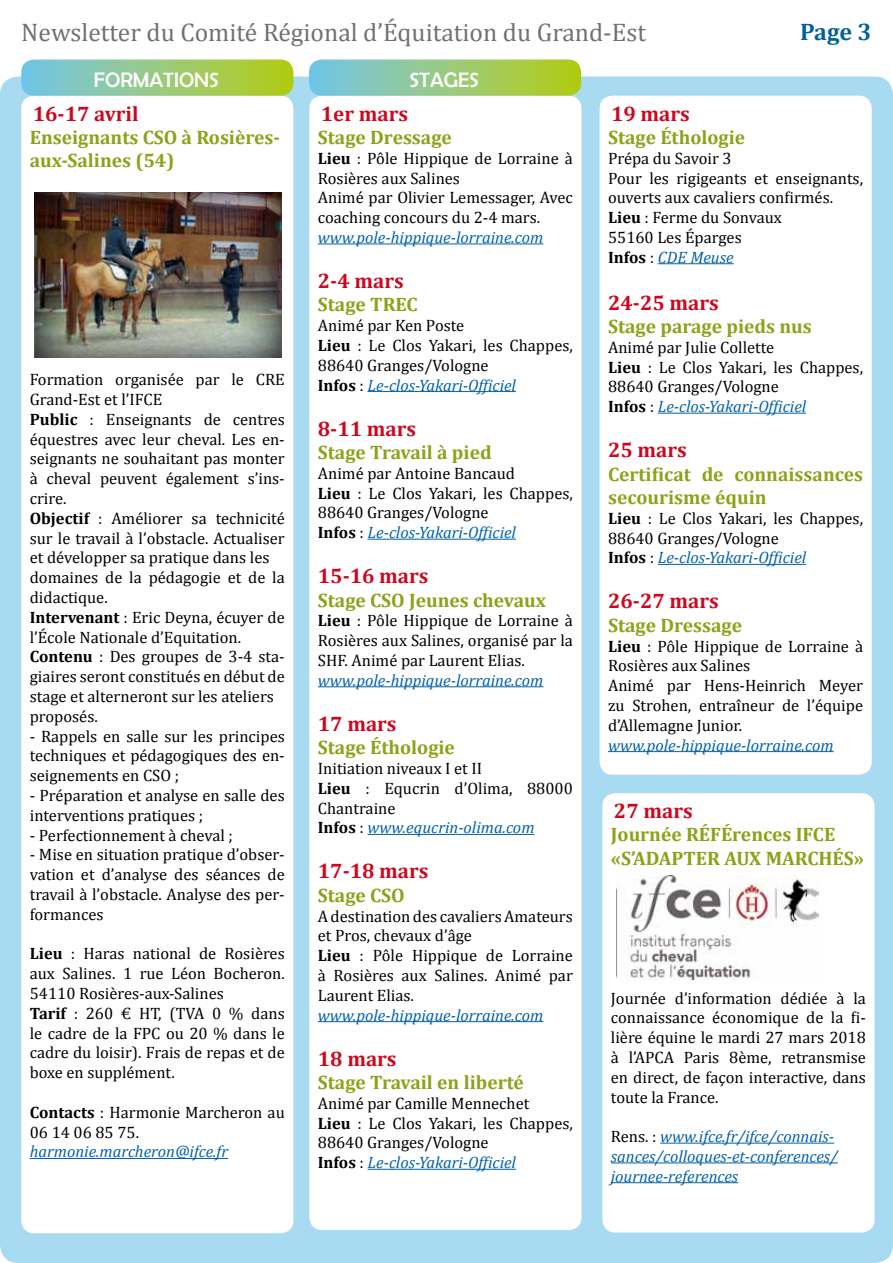
<style>
.page{position:relative;width:893px;height:1263px;background:#fff}
.page>*{position:absolute;margin:0;border:0;box-sizing:border-box;transform-origin:0 0}
.t1{font:25.5px "Cambria";color:#707172}
.t2{font:700 24px "Cambria";color:#00609c}
.t3{font:700 21px "Cambria";color:#cd071e}
.t4{font:21px "Berlin Sans FB";color:#fff}
.t5{font:700 19.5px/23.4px "Cambria";color:#8ca217}
.t6{font:16.5px/19.8px "Cambria";color:#000}
.t7{font:italic 16.5px/19.8px "Cambria";color:#0061ab}
.s1{font-weight:700}
.s2{font-style:italic;color:#0061ab}
.s3{font-style:normal;color:#000}
</style>
<div class="page">
<div style="left:0;top:77px;width:893px;height:1186px;background:linear-gradient(to right,#a9dbf1,#a9dbf1);border-radius:18px"></div>
<div style="left:21px;top:96px;width:272px;height:1137px;background:#fff;border-radius:13px"></div>
<hr style="left:30px;top:1158px;width:198px;height:1px;background:#0061ab">
<div style="left:309px;top:96px;width:272px;height:1134px;background:#fff;border-radius:13px"></div>
<hr style="left:318px;top:243px;width:225px;height:1px;background:#0061ab">
<hr style="left:368px;top:391px;width:148px;height:1px;background:#0061ab">
<hr style="left:368px;top:539px;width:148px;height:1px;background:#0061ab">
<hr style="left:318px;top:686px;width:225px;height:1px;background:#0061ab">
<hr style="left:368px;top:834px;width:166px;height:1px;background:#0061ab">
<hr style="left:318px;top:1021px;width:225px;height:1px;background:#0061ab">
<hr style="left:368px;top:1169px;width:148px;height:1px;background:#0061ab">
<div style="left:600px;top:96px;width:272px;height:679px;background:#fff;border-radius:13px"></div>
<hr style="left:658px;top:263px;width:76px;height:1px;background:#0061ab">
<hr style="left:658px;top:413px;width:148px;height:1px;background:#0061ab">
<hr style="left:658px;top:564px;width:148px;height:1px;background:#0061ab">
<hr style="left:608px;top:751px;width:226px;height:1px;background:#0061ab">
<svg style="left:21px;top:60px;width:272px;height:36px;background:#96ca82"></svg>
<svg style="left:309px;top:60px;width:272px;height:36px;background:#96ca82"></svg>
<img style="left:34px;top:192px;width:248px;height:166px">
<div style="left:602px;top:793px;width:272px;height:439px;background:#fff;border-radius:13px"></div>
<hr style="left:660px;top:1143px;width:174px;height:1px;background:#0061ab">
<hr style="left:611px;top:1162px;width:227px;height:1px;background:#0061ab">
<hr style="left:611px;top:1182px;width:127px;height:1px;background:#0061ab">
<img style="left:617px;top:876px;width:201px;height:103px">
<h1 class="t1" style="left:21px;top:17px;width:626px">Newsletter du Comité Régional d’Équitation du Grand-Est</h1>
<h2 class="t2" style="left:800px;top:17px;width:73px">Page 3</h2>
<p class="t4" style="left:94px;top:68px;width:127px">FORMATIONS</p>
<p class="t4" style="left:409px;top:68px;width:71px">STAGES</p>
<p class="t3" style="left:33px;top:101px;width:107px">16-17 avril</p>
<p class="t5" style="left:30px;top:125px;width:252px">Enseignants CSO à Rosières&shy;aux-Salines (54)</p>
<p class="t6" style="left:30px;top:370px;width:257px">Formation organisée par le CRE<br>Grand-Est et l’IFCE<br><span class="s1">Public</span> : Enseignants de centres équestres avec leur cheval. Les en&shy;seignants ne souhaitant pas monter à cheval peuvent également s’ins&shy;crire.<br><span class="s1">Objectif</span> : Améliorer sa technicité sur le travail à l’obstacle. Actualiser et développer sa pratique dans les domaines de la pédagogie et de la didactique.<br><span class="s1">Intervenant</span> : Eric Deyna, écuyer de l’École Nationale d’Equitation.<br><span class="s1">Contenu</span> : Des groupes de 3-4 sta&shy;giaires seront constitués en début de stage et alterneront sur les ateliers proposés.</p>
<p class="t6" style="left:30px;top:726px;width:257px;text-align:justify">- Rappels en salle sur les principes techniques et pédagogiques des en&shy;seignements en CSO ;</p>
<p class="t6" style="left:30px;top:785px;width:256px">- Préparation et analyse en salle des interventions pratiques ;</p>
<p class="t6" style="left:30px;top:825px;width:205px">- Perfectionnement à cheval ;</p>
<p class="t6" style="left:30px;top:845px;width:257px;text-align:justify">- Mise en situation pratique d’obser&shy;vation et d’analyse des séances de travail à l’obstacle. Analyse des per&shy;formances</p>
<p class="t6" style="left:30px;top:944px;width:257px"><span class="s1">Lieu</span> : Haras national de Rosières aux Salines. 1 rue Léon Bocheron.<br>54110 Rosières-aux-Salines<br><span class="s1">Tarif</span> : 260 € HT, (TVA 0 % dans le cadre de la FPC ou 20 % dans le cadre du loisir). Frais de repas et de boxe en supplément.</p>
<p class="t6" style="left:30px;top:1102px;width:256px"><span class="s1">Contacts</span> : Harmonie Marcheron au<br>06 14 06 85 75.</p>
<p class="t7" style="left:30px;top:1141px;width:200px">harmonie.marcheron@ifce.fr</p>
<p class="t3" style="left:321px;top:101px;width:89px">1er mars</p>
<p class="t5" style="left:318px;top:125px;width:135px">Stage Dressage</p>
<p class="t6" style="left:318px;top:148px;width:256px"><span class="s1">Lieu</span> : Pôle Hippique de Lorraine à<br>Rosières aux Salines<br>Animé par Olivier Lemessager, Avec coaching concours du 2-4 mars.</p>
<p class="t7" style="left:318px;top:227px;width:227px">www.pole-hippique-lorraine.com</p>
<p class="t3" style="left:318px;top:268px;width:87px">2-4 mars</p>
<p class="t5" style="left:318px;top:292px;width:101px">Stage TREC</p>
<p class="t6" style="left:318px;top:316px;width:256px">Animé par Ken Poste<br><span class="s1">Lieu</span> : Le Clos Yakari, les Chappes,<br>88640 Granges/Vologne<br><span class="s1">Infos</span> : <span class="s2">Le-clos-Yakari-Officiel</span></p>
<p class="t3" style="left:318px;top:416px;width:100px">8-11 mars</p>
<p class="t5" style="left:318px;top:440px;width:175px">Stage Travail à pied</p>
<p class="t6" style="left:318px;top:463px;width:256px">Animé par Antoine Bancaud<br><span class="s1">Lieu</span> : Le Clos Yakari, les Chappes,<br>88640 Granges/Vologne<br><span class="s1">Infos</span> : <span class="s2">Le-clos-Yakari-Officiel</span></p>
<p class="t3" style="left:318px;top:563px;width:112px">15-16 mars</p>
<p class="t5" style="left:318px;top:588px;width:230px">Stage CSO Jeunes chevaux</p>
<p class="t6" style="left:318px;top:611px;width:256px;text-align:justify"><span class="s1">Lieu</span> : Pôle Hippique de Lorraine à Rosières aux Salines, organisé par la SHF. Animé par Laurent Elias.</p>
<p class="t7" style="left:318px;top:670px;width:227px">www.pole-hippique-lorraine.com</p>
<p class="t3" style="left:318px;top:711px;width:80px">17 mars</p>
<p class="t5" style="left:318px;top:735px;width:139px">Stage Éthologie</p>
<p class="t6" style="left:318px;top:758px;width:257px">Initiation niveaux I et II<br><span class="s1">Lieu</span> : Equcrin d’Olima, 88000<br>Chantraine<br><span class="s1">Infos</span> : <span class="s2">www.equcrin-olima.com</span></p>
<p class="t3" style="left:318px;top:858px;width:112px">17-18 mars</p>
<p class="t5" style="left:318px;top:883px;width:88px">Stage CSO</p>
<p class="t6" style="left:318px;top:906px;width:257px">A destination des cavaliers Amateurs et Pros, chevaux d’âge<br><span class="s1">Lieu</span> : Pôle Hippique de Lorraine à Rosières aux Salines. Animé par<br>Laurent Elias.</p>
<p class="t7" style="left:318px;top:1005px;width:227px">www.pole-hippique-lorraine.com</p>
<p class="t3" style="left:318px;top:1046px;width:80px">18 mars</p>
<p class="t5" style="left:318px;top:1070px;width:208px">Stage Travail en liberté</p>
<p class="t6" style="left:318px;top:1093px;width:256px">Animé par Camille Mennechet<br><span class="s1">Lieu</span> : Le Clos Yakari, les Chappes,<br>88640 Granges/Vologne<br><span class="s1">Infos</span> : <span class="s2">Le-clos-Yakari-Officiel</span></p>
<p class="t3" style="left:611px;top:101px;width:80px">19 mars</p>
<p class="t5" style="left:608px;top:125px;width:139px">Stage Éthologie</p>
<p class="t6" style="left:608px;top:148px;width:256px">Prépa du Savoir 3<br>Pour les rigigeants et enseignants, ouverts aux cavaliers confirmés.<br><span class="s1">Lieu</span> : Ferme du Sonvaux<br>55160 Les Éparges<br><span class="s1">Infos</span> : <span class="s2">CDE Meuse</span></p>
<p class="t3" style="left:608px;top:290px;width:112px">24-25 mars</p>
<p class="t5" style="left:608px;top:314px;width:205px">Stage parage pieds nus</p>
<p class="t6" style="left:608px;top:337px;width:256px">Animé par Julie Collette<br><span class="s1">Lieu</span> : Le Clos Yakari, les Chappes,<br>88640 Granges/Vologne<br><span class="s1">Infos</span> : <span class="s2">Le-clos-Yakari-Officiel</span></p>
<p class="t3" style="left:608px;top:437px;width:80px">25 mars</p>
<p class="t5" style="left:608px;top:462px;width:256px">Certificat de connaissances secourisme équin</p>
<p class="t6" style="left:608px;top:508px;width:256px"><span class="s1">Lieu</span> : Le Clos Yakari, les Chappes,<br>88640 Granges/Vologne<br><span class="s1">Infos</span> : <span class="s2">Le-clos-Yakari-Officiel</span></p>
<p class="t3" style="left:608px;top:588px;width:112px">26-27 mars</p>
<p class="t5" style="left:608px;top:613px;width:135px">Stage Dressage</p>
<p class="t6" style="left:608px;top:636px;width:256px"><span class="s1">Lieu</span> : Pôle Hippique de Lorraine à<br>Rosières aux Salines<br>Animé par Hens-Heinrich Meyer zu Strohen, entraîneur de l’équipe d’Allemagne Junior.</p>
<p class="t7" style="left:608px;top:735px;width:227px">www.pole-hippique-lorraine.com</p>
<p class="t3" style="left:614px;top:798px;width:80px">27 mars</p>
<p class="t5" style="left:611px;top:823px;width:255px">Journée RÉFÉrences IFCE «S’ADAPTER AUX MARCHÉS»</p>
<p class="t6" style="left:611px;top:988px;width:257px;text-align:justify">Journée d’information dédiée à la connaissance économique de la fi&shy;lière équine le mardi 27 mars 2018 à l’APCA Paris 8ème, retransmise en direct, de façon interactive, dans toute la France.</p>
<p class="t7" style="left:611px;top:1126px;width:229px"><span class="s3">Rens. :</span> www.ifce.fr/ifce/connais&shy;sances/colloques-et-conferences/ journee-references</p>
</div>
